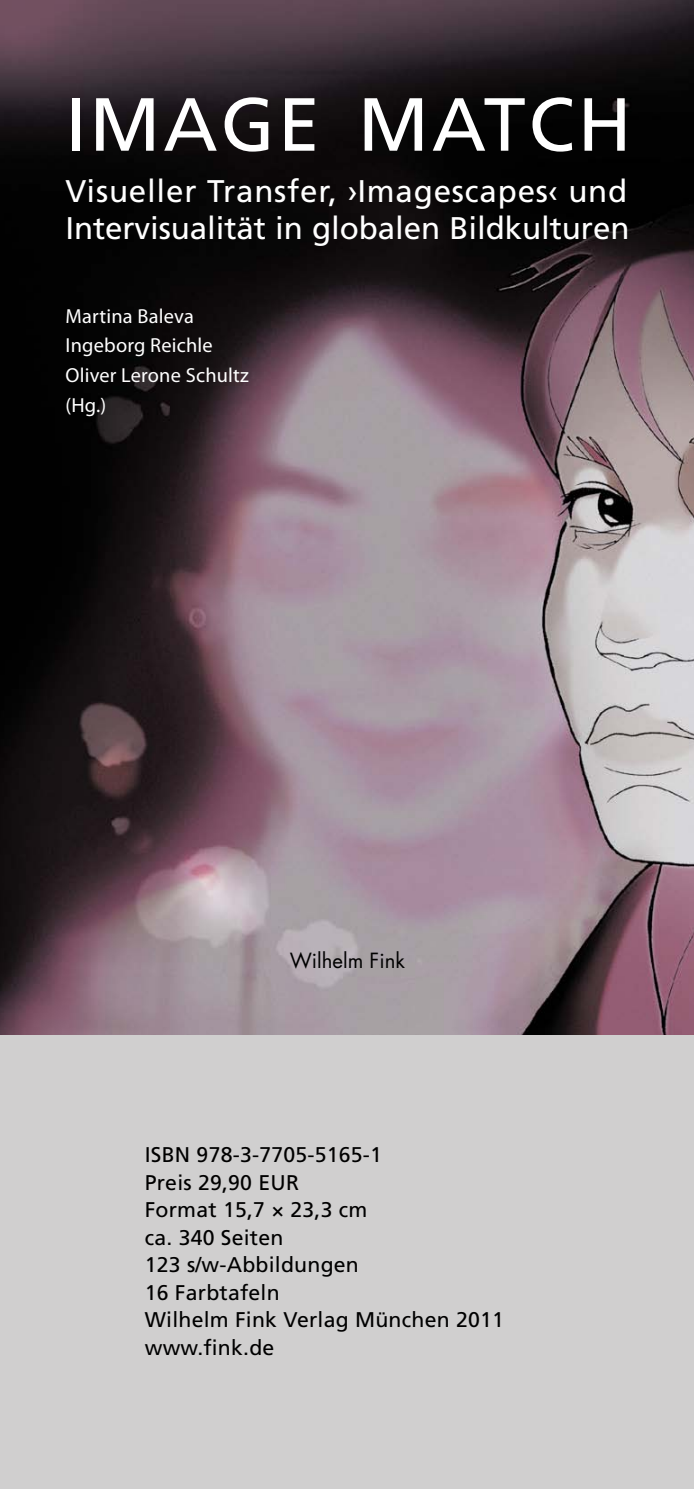
<style>
.page{position:relative;width:695px;height:1489px;background:#fff}
.page>*{position:absolute;margin:0;border:0;box-sizing:border-box;transform-origin:0 0}
.t1{font:75.25px "Frutiger";letter-spacing:.04em;color:#fff}
.t2{font:31.25px/37.5px "Frutiger";letter-spacing:-.005em;color:#fff}
.t3{font:21.25px/27.5px "Frutiger";letter-spacing:.01em;color:#000}
.t4{font:20.25px/29.8px "Myriad Pro";letter-spacing:.01em;color:#fff}
.t5{font:20.25px "Futura";color:#000}
</style>
<div class="page">
<div style="left:0;top:1006px;width:692px;height:482px;background:#d0cfcf"></div>
<img style="left:0;top:1px;width:692px;height:1033px">
<h1 class="t1" style="left:65px;top:80px;width:567px">IMAGE MATCH</h1>
<h2 class="t2" style="left:65px;top:172px;width:565px">Visueller Transfer, ›Imagescapes‹ und<br>Intervisualität in globalen Bildkulturen</h2>
<p class="t4" style="left:65px;top:301px;width:185px">Martina Baleva<br>Ingeborg Reichle<br>Oliver Lerone Schultz (Hg.)</p>
<p class="t5" style="left:290px;top:946px;width:116px">Wilhelm Fink</p>
<p class="t3" style="left:145px;top:1141px;width:360px">ISBN 978-3-7705-5165-1<br>Preis 29,90 EUR<br>Format 15,7 × 23,3 cm<br>ca. 340 Seiten<br>123 s/w-Abbildungen<br>16 Farbtafeln<br>Wilhelm Fink Verlag München 2011 www.fink.de</p>
</div>
